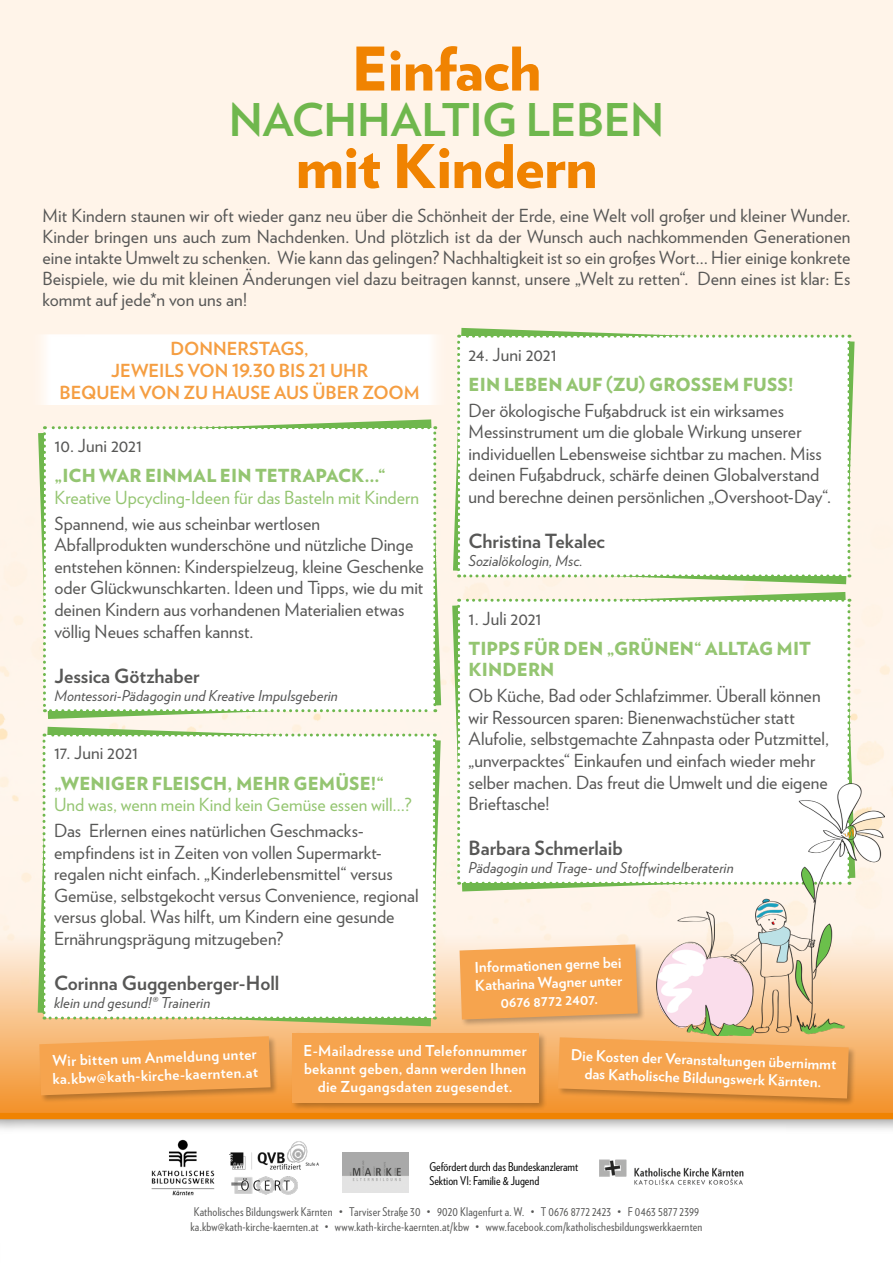
<style>
.page{position:relative;width:893px;height:1263px;background:#fff4e9}
.page>*{position:absolute;margin:0;border:0;box-sizing:border-box;transform-origin:0 0}
.t1{font:900 60px "Verlag";letter-spacing:-.015em;color:#f08301}
.t2{font:700 45px "Verlag";letter-spacing:-.01em;color:#6fb74d}
.t3{font:700 19.5px "Verlag";color:#575756}
.t4{font:18px/21.6px "Verlag";color:#575756}
.t5{font:900 18px/21.6px "Verlag";letter-spacing:.005em;color:#94c571}
.t6{font:18px "Verlag";color:#94c571}
.t7{font:700 18px/21.6px "Verlag";color:#f59e42;text-align:center}
.t8{font:700 15px/18px "Verlag";letter-spacing:.02em;color:#fff;text-align:center}
.t9{font:italic 15px "Verlag";letter-spacing:.005em;color:#575756}
.t10{font:12px/14.4px "Verlag Condensed";letter-spacing:.015em;color:#575756}
.t11{font:12px/14.4px "Verlag Condensed";color:#000}
</style>
<div class="page">
<div style="left:29px;top:335px;width:421px;height:70px;background:#fff"></div>
<img style="left:0;top:665px;width:893px;height:419px">
<div style="left:0;top:1104px;width:893px;height:159px;background:#000;opacity:.75"></div>
<img style="left:147px;top:1137px;width:174px;height:66px">
<div style="left:599px;top:1152px;width:147px;height:40px;background:#fff"></div>
<img style="left:599px;top:1159px;width:145px;height:26px">
<img style="left:343px;top:1152px;width:65px;height:40px">
<div style="left:0;top:1113px;width:893px;height:6px;background:#f08301"></div>
<svg style="left:37px;top:419px;width:406px;height:301px"></svg>
<div style="left:43px;top:426px;width:393px;height:286px;background:#fff"></div>
<svg style="left:36px;top:725px;width:406px;height:303px"></svg>
<svg style="left:453px;top:327px;width:402px;height:258px"></svg>
<svg style="left:451px;top:592px;width:406px;height:301px"></svg>
<div style="left:557px;top:1036px;width:299px;height:70px;background:#000;opacity:.25"></div>
<svg style="left:558px;top:1037px;width:291px;height:61px;background:#f3a34f"></svg>
<div style="left:458px;top:943px;width:188px;height:84px;background:#000;opacity:.25"></div>
<svg style="left:459px;top:944px;width:179px;height:75px;background:#f4a757"></svg>
<div style="left:38px;top:1035px;width:240px;height:67px;background:#000;opacity:.25"></div>
<svg style="left:39px;top:1036px;width:232px;height:59px;background:#f3a34f"></svg>
<div style="left:291px;top:1032px;width:256px;height:78px;background:#000;opacity:.25"></div>
<div style="left:292px;top:1033px;width:246px;height:69px;background:#f6a44e"></div>
<div style="left:43px;top:733px;width:393px;height:286px;background:#fff"></div>
<div style="left:457px;top:335px;width:393px;height:242px;background:#fff"></div>
<div style="left:457px;top:599px;width:393px;height:286px;background:#fff"></div>
<img style="left:653px;top:783px;width:231px;height:253px">
<h1 class="t1" style="left:352px;top:19px;width:191px">Einfach</h1>
<h2 class="t2" style="left:229px;top:84px;width:437px">NACHHALTIG LEBEN</h2>
<h1 class="t1" style="left:295px;top:117px;width:304px">mit Kindern</h1>
<p class="t4" style="left:43px;top:204px;width:809px;line-height:21px;text-align:justify">Mit Kindern staunen wir oft wieder ganz neu über die Schönheit der Erde, eine Welt voll großer und kleiner Wunder.<br>Kinder bringen uns auch zum Nachdenken. Und plötzlich ist da der Wunsch auch nachkommenden Generationen eine intakte Umwelt zu schenken. Wie kann das gelingen? Nachhaltigkeit ist so ein großes Wort… Hier einige konkrete Beispiele, wie du mit kleinen Änderungen viel dazu beitragen kannst, unsere „Welt zu retten“. Denn eines ist klar: Es kommt auf jede*n von uns an!</p>
<p class="t7" style="left:60px;top:337px;width:361px">DONNERSTAGS,<br>JEWEILS VON 19.30 BIS 21 UHR<br>BEQUEM VON ZU HAUSE AUS ÜBER ZOOM</p>
<p class="t4" style="left:469px;top:342px;width:90px">24. Juni 2021</p>
<p class="t5" style="left:469px;top:372px;width:326px">EIN LEBEN AUF (ZU) GROSSEM FUSS!</p>
<p class="t4" style="left:469px;top:398px;width:364px">Der ökologische Fußabdruck ist ein wirksames Messinstrument um die globale Wirkung unserer individuellen Lebensweise sichtbar zu machen. Miss deinen Fußabdruck, schärfe deinen Globalverstand und berechne deinen persönlichen „Overshoot-Day“.</p>
<p class="t3" style="left:469px;top:526px;width:138px">Christina Tekalec</p>
<p class="t9" style="left:469px;top:549px;width:116px">Sozialökologin, Msc.</p>
<p class="t4" style="left:54px;top:434px;width:89px">10. Juni 2021</p>
<p class="t5" style="left:54px;top:464px;width:333px">„ICH WAR EINMAL EIN TETRAPACK…“</p>
<p class="t6" style="left:54px;top:484px;width:366px">Kreative Upcycling-Ideen für das Basteln mit Kindern</p>
<p class="t4" style="left:54px;top:511px;width:371px">Spannend, wie aus scheinbar wertlosen Abfallprodukten wunderschöne und nützliche Dinge entstehen können: Kinderspielzeug, kleine Geschenke oder Glückwunschkarten. Ideen und Tipps, wie du mit deinen Kindern aus vorhandenen Materialien etwas völlig Neues schaffen kannst.</p>
<p class="t3" style="left:54px;top:660px;width:147px">Jessica Götzhaber</p>
<p class="t9" style="left:54px;top:684px;width:285px">Montessori-Pädagogin und Kreative Impulsgeberin</p>
<p class="t4" style="left:469px;top:606px;width:75px">1. Juli 2021</p>
<p class="t5" style="left:469px;top:636px;width:344px">TIPPS FÜR DEN „GRÜNEN“ ALLTAG MIT<br>KINDERN</p>
<p class="t4" style="left:469px;top:684px;width:362px">Ob Küche, Bad oder Schlafzimmer. Überall können wir Ressourcen sparen: Bienenwachstücher statt Alufolie, selbstgemachte Zahnpasta oder Putzmittel, „unverpacktes“ Einkaufen und einfach wieder mehr selber machen. Das freut die Umwelt und die eigene Brieftasche!</p>
<p class="t3" style="left:469px;top:833px;width:156px">Barbara Schmerlaib</p>
<p class="t9" style="left:469px;top:856px;width:267px">Pädagogin und Trage- und Stoffwindelberaterin</p>
<p class="t4" style="left:54px;top:741px;width:86px">17. Juni 2021</p>
<p class="t5" style="left:54px;top:771px;width:331px">„WENIGER FLEISCH, MEHR GEMÜSE!“</p>
<p class="t6" style="left:54px;top:791px;width:359px">Und was, wenn mein Kind kein Gemüse essen will…?</p>
<p class="t4" style="left:54px;top:819px;width:366px">Das Erlernen eines natürlichen Geschmacks&shy;empfindens ist in Zeiten von vollen Supermarkt&shy;regalen nicht einfach. „Kinderlebensmittel“ versus Gemüse, selbstgekocht versus Convenience, regional versus global. Was hilft, um Kindern eine gesunde Ernährungsprägung mitzugeben?</p>
<p class="t3" style="left:54px;top:968px;width:227px">Corinna Guggenberger-Holl</p>
<p class="t9" style="left:54px;top:991px;width:158px">klein und gesund!® Trainerin</p>
<p class="t8" style="left:474px;top:957px;width:149px;rotate:-2deg">Informationen gerne bei<br>Katharina Wagner unter<br>0676 8772 2407.</p>
<p class="t8" style="left:52px;top:1051px;width:207px;text-align:left;rotate:-2deg">Wir bitten um Anmeldung unter ka.kbw@kath-kirche-kaernten.at</p>
<p class="t8" style="left:304px;top:1041px;width:225px">E-Mailadresse und Telefonnummer bekannt geben, dann werden Ihnen die Zugangsdaten zugesendet.</p>
<p class="t8" style="left:571px;top:1045px;width:267px;rotate:2deg">Die Kosten der Veranstaltungen übernimmt das Katholische Bildungswerk Kärnten.</p>
<p class="t11" style="left:429px;top:1159px;width:150px">Gefördert durch das Bundeskanzleramt<br>Sektion VI: Familie &amp; Jugend</p>
<p class="t10" style="left:191px;top:1204px;width:513px">Katholisches Bildungswerk Kärnten • Tarviser Straße 30 • 9020 Klagenfurt a. W. • T 0676 8772 2423 • F 0463 5877 2399 ka.kbw@kath-kirche-kaernten.at • www.kath-kirche-kaernten.at/kbw • www.facebook.com/katholischesbildungswerkkaernten</p>
</div>
